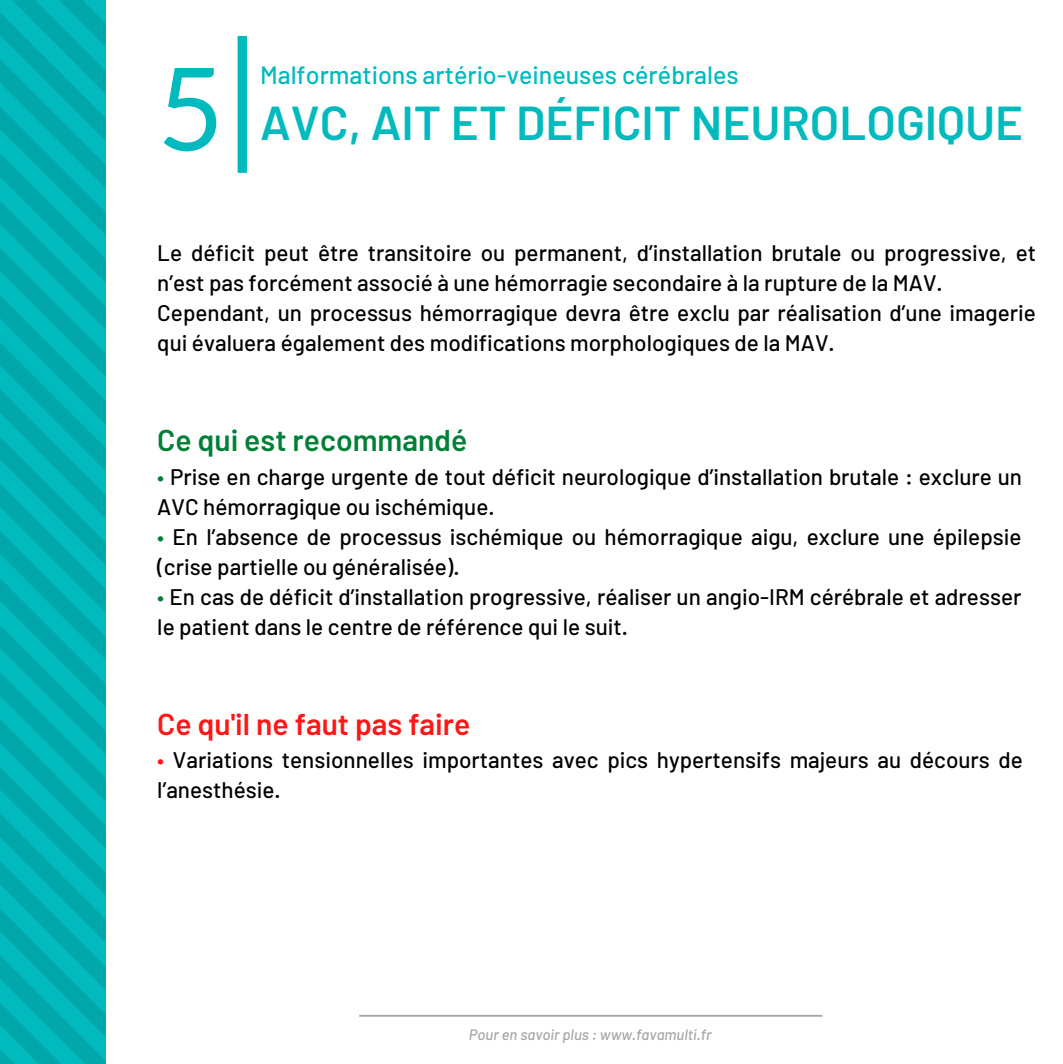
<style>
.page{position:relative;width:1063px;height:1064px;background:#fff}
.page>*{position:absolute;margin:0;border:0;box-sizing:border-box;transform-origin:0 0}
.t1{font:115px "Lato";color:#01babd}
.t2{font:600 47.5px "Barlow";color:#01babd}
.t3{font:600 30px "Barlow";color:#ff1616}
.t4{font:600 30px "Barlow";color:#008037}
.t5{font:500 25px "Barlow";color:#01babd}
.t6{font:500 22.5px/30px "Barlow";color:#000}
.t7{font:italic 500 15px "Barlow";color:#a6a6a6}
.s1{color:#008037}
.s2{color:#ff1616}
</style>
<div class="page">
<img style="left:0;top:0;width:106px;height:1062px">
<hr style="left:359px;top:1014px;width:463px;height:2px;background:#a6a6a6">
<div style="left:237px;top:36px;width:10px;height:137px;background:#01babd"></div>
<h1 class="t1" style="left:157px;top:37px;width:68px">5</h1>
<p class="t5" style="left:260px;top:59px;width:480px">Malformations artério-veineuses cérébrales</p>
<h2 class="t2" style="left:260px;top:93px;width:765px">AVC, AIT ET DÉFICIT NEUROLOGIQUE</h2>
<p class="t6" style="left:157px;top:237px;width:880px">Le déficit peut être transitoire ou permanent, d’installation brutale ou progressive, et n’est pas forcément associé à une hémorragie secondaire à la rupture de la MAV.<br>Cependant, un processus hémorragique devra être exclu par réalisation d’une imagerie qui évaluera également des modifications morphologiques de la MAV.</p>
<h3 class="t4" style="left:157px;top:421px;width:311px">Ce qui est recommandé</h3>
<p class="t6" style="left:157px;top:460px;width:866px"><span class="s1">•</span> Prise en charge urgente de tout déficit neurologique d’installation brutale : exclure un<br>AVC hémorragique ou ischémique.</p>
<p class="t6" style="left:157px;top:520px;width:865px"><span class="s1">•</span> En l’absence de processus ischémique ou hémorragique aigu, exclure une épilepsie (crise partielle ou généralisée).</p>
<p class="t6" style="left:157px;top:580px;width:865px"><span class="s1">•</span> En cas de déficit d’installation progressive, réaliser un angio-IRM cérébrale et adresser le patient dans le centre de référence qui le suit.</p>
<h3 class="t3" style="left:157px;top:704px;width:315px">Ce qu'il ne faut pas faire</h3>
<p class="t6" style="left:157px;top:744px;width:867px"><span class="s2">•</span> Variations tensionnelles importantes avec pics hypertensifs majeurs au décours de l’anesthésie.</p>
<p class="t7" style="left:469px;top:1024px;width:244px">Pour en savoir plus : www.favamulti.fr</p>
</div>
